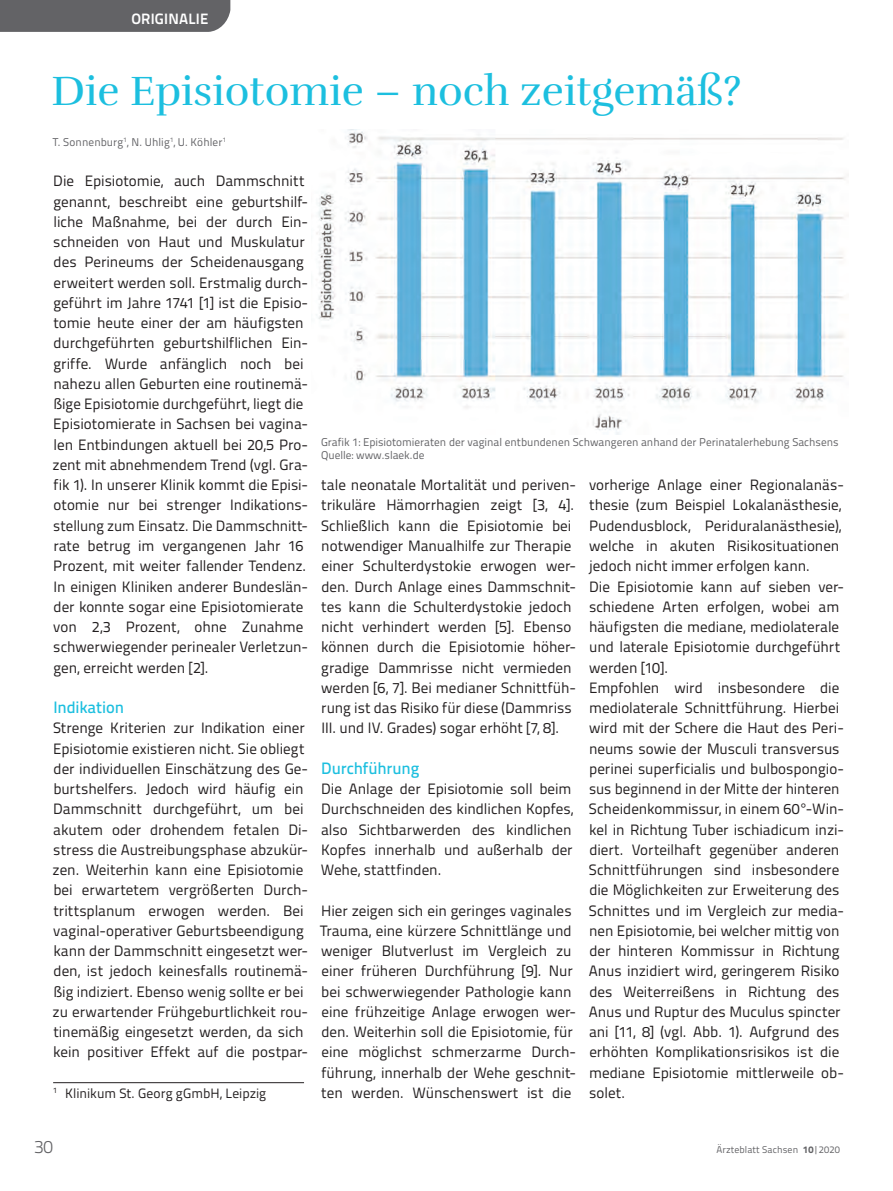
<style>
.page{position:relative;width:893px;height:1191px;background:#fff}
.page>*{position:absolute;margin:0;border:0;box-sizing:border-box;transform-origin:0 0}
.t1{font:42px "Rufina";color:#1cbfdf}
.t2{font:300 18px "Titillium Text";color:#636366}
.t3{font:500 16.5px "Titillium Text";letter-spacing:-.005em;color:#1cbfdf}
.t4{font:15px/20.2px "Titillium Text";color:#231f20}
.t5{font:700 15px "Titillium Text";letter-spacing:.015em;color:#fff}
.t6{font:13.5px "Titillium Text";color:#231f20}
.t7{font:11.25px/13.5px "Titillium Text";color:#636366}
.t8{font:9.75px "Titillium Text";letter-spacing:.01em;color:#636366}
.s1{font-weight:800}
</style>
<div class="page">
<div style="left:0;top:0;width:230px;height:32px;background:#636366"></div>
<hr style="left:53px;top:1082px;width:251px;height:1px;background:#231f20">
<img style="left:316px;top:129px;width:529px;height:305px">
<p class="t5" style="left:131px;top:7px;width:78px">ORIGINALIE</p>
<h1 class="t1" style="left:51px;top:66px;width:691px">Die Episiotomie – noch zeitgemäß?</h1>
<p class="t7" style="left:53px;top:135px;width:175px">T. Sonnenburg<sup>1</sup>, N. Uhlig<sup>1</sup>, U. Köhler<sup>1</sup></p>
<p class="t4" style="left:53px;top:170px;width:257px">Die Episiotomie, auch Dammschnitt genannt, beschreibt eine geburtshilf&shy;liche Maßnahme, bei der durch Ein&shy;schneiden von Haut und Muskulatur des Perineums der Scheidenausgang erweitert werden soll. Erstmalig durch&shy;geführt im Jahre 1741 [1] ist die Episio&shy;tomie heute einer der am häufigsten durchgeführten geburtshilflichen Ein&shy;griffe. Wurde anfänglich noch bei nahezu allen Geburten eine routinemä&shy;ßige Episiotomie durchgeführt, liegt die Episiotomierate in Sachsen bei vagina&shy;len Entbindungen aktuell bei 20,5 Pro&shy;zent mit abnehmendem Trend (vgl. Gra&shy;fik 1). In unserer Klinik kommt die Episi&shy;otomie nur bei strenger Indikations&shy;stellung zum Einsatz. Die Dammschnitt&shy;rate betrug im vergangenen Jahr 16<br>Prozent, mit weiter fallender Tendenz.<br>In einigen Kliniken anderer Bundeslän&shy;der konnte sogar eine Episiotomierate von 2,3 Prozent, ohne Zunahme schwerwiegender perinealer Verletzun&shy;gen, erreicht werden [2].</p>
<p class="t3" style="left:53px;top:695px;width:72px">Indikation</p>
<p class="t4" style="left:53px;top:717px;width:257px">Strenge Kriterien zur Indikation einer Episiotomie existieren nicht. Sie obliegt der individuellen Einschätzung des Ge-- burtshelfers. Jedoch wird häufig ein Dammschnitt durchgeführt, um bei akutem oder drohendem fetalen Di-- stress die Austreibungsphase abzukür&shy;zen. Weiterhin kann eine Episiotomie bei erwartetem vergrößerten Durch&shy;trittsplanum erwogen werden. Bei vaginal-operativer Geburtsbeendigung kann der Dammschnitt eingesetzt wer&shy;den, ist jedoch keinesfalls routinemä&shy;ßig indiziert. Ebenso wenig sollte er bei zu erwartender Frühgeburtlichkeit rou&shy;tinemäßig eingesetzt werden, da sich kein positiver Effekt auf die postpar-</p>
<p class="t6" style="left:53px;top:1083px;width:215px"><sup>1</sup> Klinikum St. Georg gGmbH, Leipzig</p>
<p class="t7" style="left:321px;top:434px;width:519px">Grafik 1: Episiotomieraten der vaginal entbundenen Schwangeren anhand der Perinatalerhebung Sachsens<br>Quelle: www.slaek.de</p>
<p class="t4" style="left:321px;top:474px;width:257px">tale neonatale Mortalität und periven&shy;trikuläre Hämorrhagien zeigt [3, 4].<br>Schließlich kann die Episiotomie bei notwendiger Manualhilfe zur Therapie einer Schulterdystokie erwogen wer&shy;den. Durch Anlage eines Dammschnit&shy;tes kann die Schulterdystokie jedoch nicht verhindert werden [5]. Ebenso können durch die Episiotomie höher&shy;gradige Dammrisse nicht vermieden werden [6, 7]. Bei medianer Schnittfüh&shy;rung ist das Risiko für diese (Dammriss III. und IV. Grades) sogar erhöht [7, 8].</p>
<p class="t3" style="left:321px;top:755px;width:100px">Durchführung</p>
<p class="t4" style="left:321px;top:778px;width:254px">Die Anlage der Episiotomie soll beim Durchschneiden des kindlichen Kopfes, also Sichtbarwerden des kindlichen Kopfes innerhalb und außerhalb der Wehe, stattfinden.</p>
<p class="t4" style="left:320px;top:899px;width:258px">Hier zeigen sich ein geringes vaginales Trauma, eine kürzere Schnittlänge und weniger Blutverlust im Vergleich zu einer früheren Durchführung [9]. Nur bei schwerwiegender Pathologie kann eine frühzeitige Anlage erwogen wer&shy;den. Weiterhin soll die Episiotomie, für eine möglichst schmerzarme Durch&shy;führung, innerhalb der Wehe geschnit&shy;ten werden. Wünschenswert ist die</p>
<p class="t4" style="left:589px;top:474px;width:257px">vorherige Anlage einer Regionalanäs&shy;thesie (zum Beispiel Lokalanästhesie, Pudendusblock, Periduralanästhesie), welche in akuten Risikosituationen jedoch nicht immer erfolgen kann.<br>Die Episiotomie kann auf sieben ver&shy;schiedene Arten erfolgen, wobei am häufigsten die mediane, mediolaterale und laterale Episiotomie durchgeführt werden [10].<br>Empfohlen wird insbesondere die mediolaterale Schnittführung. Hierbei wird mit der Schere die Haut des Peri&shy;neums sowie der Musculi transversus perinei superficialis und bulbospongio&shy;sus beginnend in der Mitte der hinteren Scheidenkommissur, in einem 60°-Win&shy;kel in Richtung Tuber ischiadicum inzi&shy;diert. Vorteilhaft gegenüber anderen Schnittführungen sind insbesondere die Möglichkeiten zur Erweiterung des Schnittes und im Vergleich zur media&shy;nen Episiotomie, bei welcher mittig von der hinteren Kommissur in Richtung Anus inzidiert wird, geringerem Risiko des Weiterreißens in Richtung des Anus und Ruptur des Muculus spincter ani [11, 8] (vgl. Abb. 1). Aufgrund des erhöhten Komplikationsrisikos ist die mediane Episiotomie mittlerweile ob-- solet.</p>
<p class="t2" style="left:34px;top:1133px;width:21px">30</p>
<p class="t8" style="left:717px;top:1142px;width:125px">Ärzteblatt Sachsen <span class="s1">10</span>|2020</p>
</div>
